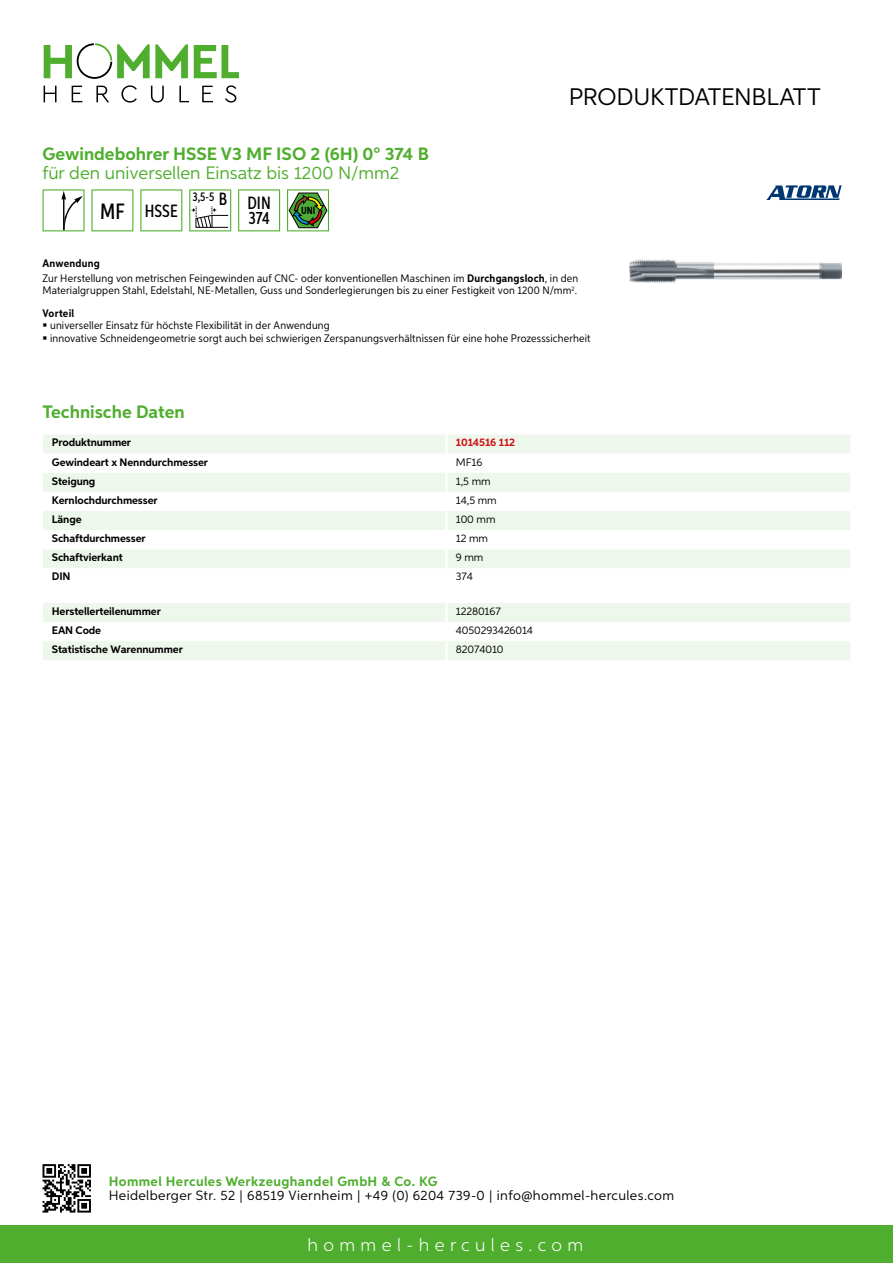
<style>
.page{position:relative;width:893px;height:1263px;background:#fff}
.page>*{position:absolute;margin:0;border:0;box-sizing:border-box;transform-origin:0 0}
.t1{font:24px "Aspira";letter-spacing:-.01em;color:#000}
.t2{font:700 18px "Aspira";color:#50ae2f}
.t3{font:18px "Aspira";color:#50ae2f}
.t4{font:300 18px "Aspira";letter-spacing:.3em;color:#fff}
.t5{font:500 17.85px "Aspira XX Nar";color:#000}
.t6{font:13.5px "Aspira";letter-spacing:.03em;color:#000}
.t7{font:700 13.5px "Aspira";letter-spacing:.03em;color:#50ae2f}
.t8{font:500 12.6px "Aspira XX Nar";color:#000}
.t9{font:10.95px/15.1px "Aspira Nar";letter-spacing:.015em;color:#000}
.t10{font:700 10.95px "Aspira";letter-spacing:-.01em;color:#000}
.t11{font:10.95px "Aspira";letter-spacing:-.01em;color:#000}
.t12{font:700 10.95px "Aspira";letter-spacing:-.01em;color:#cd1013}
.t13{font:700 10.35px "Aspira XX Nar";color:#000}
.s1{font-size:22.2px}
.s2{font-size:17.85px}
.s3{font-weight:700}
</style>
<div class="page">
<div style="left:0;top:1226px;width:893px;height:37px;background:#50ae2f"></div>
<svg style="left:43px;top:1164px;width:48px;height:48px"></svg>
<svg style="left:194px;top:45px;width:45px;height:33px"></svg>
<svg style="left:44px;top:43px;width:144px;height:36px"></svg>
<svg style="left:44px;top:86px;width:13px;height:16px"></svg>
<svg style="left:72px;top:86px;width:10px;height:16px"></svg>
<svg style="left:96px;top:86px;width:13px;height:16px"></svg>
<svg style="left:121px;top:85px;width:16px;height:18px"></svg>
<svg style="left:151px;top:86px;width:13px;height:17px"></svg>
<svg style="left:179px;top:86px;width:10px;height:16px"></svg>
<svg style="left:202px;top:86px;width:11px;height:16px"></svg>
<svg style="left:225px;top:85px;width:11px;height:18px"></svg>
<div style="left:43px;top:434px;width:807px;height:19px;background:#eef7eb"></div>
<svg style="left:43px;top:473px;width:807px;height:95px;fill:#eef7eb"></svg>
<hr style="left:445px;top:434px;width:3px;height:20px;background:#fff">
<hr style="left:445px;top:473px;width:3px;height:19px;background:#fff">
<hr style="left:445px;top:492px;width:3px;height:19px;background:#fff">
<hr style="left:445px;top:511px;width:3px;height:19px;background:#fff">
<hr style="left:445px;top:530px;width:3px;height:19px;background:#fff">
<hr style="left:445px;top:549px;width:3px;height:19px;background:#fff">
<svg style="left:43px;top:603px;width:807px;height:57px"></svg>
<hr style="left:445px;top:641px;width:3px;height:19px;background:#fff">
<svg style="left:43px;top:189px;width:42px;height:42px"></svg>
<svg style="left:91px;top:189px;width:42px;height:42px"></svg>
<svg style="left:140px;top:189px;width:42px;height:42px"></svg>
<svg style="left:189px;top:189px;width:42px;height:42px"></svg>
<svg style="left:238px;top:189px;width:42px;height:42px"></svg>
<svg style="left:287px;top:189px;width:42px;height:42px"></svg>
<img style="left:629px;top:259px;width:213px;height:23px">
<svg style="left:766px;top:185px;width:76px;height:15px"></svg>
<h2 class="t2" style="left:43px;top:142px;width:388px">Gewindebohrer HSSE V3 MF ISO 2 (6H) 0° 374 B</h2>
<h2 class="t3" style="left:43px;top:162px;width:358px">für den universellen Einsatz bis 1200 N/mm2</h2>
<h3 class="t5" style="left:100px;top:200px;width:79px"><span class="s1">MF</span> HSSE</h3>
<p class="t8" style="left:193px;top:189px;width:80px">3,5-5 <span class="s2">B DIN</span></p>
<h3 class="t5" style="left:249px;top:207px;width:23px">374</h3>
<p class="t13" style="left:301px;top:205px;width:16px">UNI</p>
<h1 class="t1" style="left:569px;top:82px;width:253px">Produktdatenblatt</h1>
<p class="t9" style="left:43px;top:256px;width:537px"><span class="s3">Anwendung<br></span>Zur Herstellung von metrischen Feingewinden auf CNC- oder konventionellen Maschinen im <span class="s3">Durchgangsloch</span>, in den</p>
<p class="t9" style="left:43px;top:279px;width:536px;line-height:22.2px">Materialgruppen Stahl, Edelstahl, NE-Metallen, Guss und Sonderlegierungen bis zu einer Festigkeit von 1200 N/mm<sup>2</sup>.<br><span class="s3">Vorteil</span></p>
<p class="t9" style="left:50px;top:319px;width:542px;line-height:12.8px">universeller Einsatz für höchste Flexibilität in der Anwendung<br>innovative Schneidengeometrie sorgt auch bei schwierigen Zerspanungsverhältnissen für eine hohe Prozesssicherheit</p>
<h2 class="t2" style="left:43px;top:400px;width:144px">Technische Daten</h2>
<p class="t10" style="left:52px;top:436px;width:81px">Produktnummer</p>
<p class="t12" style="left:456px;top:436px;width:61px">1014516 112</p>
<p class="t10" style="left:52px;top:455px;width:158px">Gewindeart x Nenndurchmesser</p>
<p class="t11" style="left:456px;top:455px;width:28px">MF16</p>
<p class="t10" style="left:52px;top:474px;width:45px">Steigung</p>
<p class="t11" style="left:456px;top:474px;width:36px">1,5 mm</p>
<p class="t10" style="left:52px;top:493px;width:107px">Kernlochdurchmesser</p>
<p class="t11" style="left:456px;top:493px;width:42px">14,5 mm</p>
<p class="t10" style="left:52px;top:512px;width:31px">Länge</p>
<p class="t11" style="left:456px;top:512px;width:41px">100 mm</p>
<p class="t10" style="left:52px;top:532px;width:95px">Schaftdurchmesser</p>
<p class="t11" style="left:456px;top:532px;width:34px">12 mm</p>
<p class="t10" style="left:52px;top:551px;width:72px">Schaftvierkant</p>
<p class="t11" style="left:456px;top:551px;width:29px">9 mm</p>
<p class="t10" style="left:52px;top:570px;width:20px">DIN</p>
<p class="t11" style="left:456px;top:570px;width:19px">374</p>
<p class="t10" style="left:52px;top:604px;width:111px">Herstellerteilenummer</p>
<p class="t11" style="left:456px;top:604px;width:46px">12280167</p>
<p class="t10" style="left:52px;top:623px;width:51px">EAN Code</p>
<p class="t11" style="left:456px;top:624px;width:79px">4050293426014</p>
<p class="t10" style="left:52px;top:643px;width:132px">Statistische Warennummer</p>
<p class="t11" style="left:456px;top:643px;width:49px">82074010</p>
<p class="t7" style="left:109px;top:1172px;width:330px">Hommel Hercules Werkzeughandel GmbH &amp; Co. KG</p>
<p class="t6" style="left:109px;top:1187px;width:567px">Heidelberger Str. 52 | 68519 Viernheim | +49 (0) 6204 739-0 | info@hommel-hercules.com</p>
<h2 class="t4" style="left:307px;top:1234px;width:277px">hommel-hercules.com</h2>
</div>
